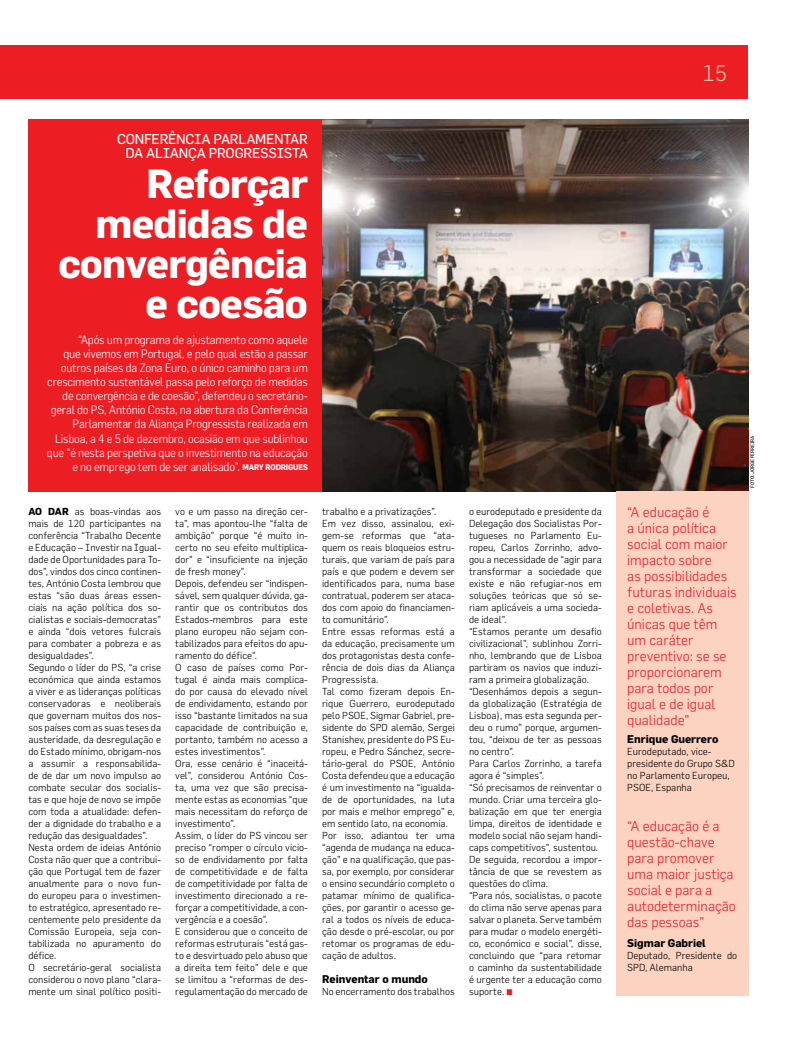
<style>
.page{position:relative;width:794px;height:1049px;background:#fff}
.page>*{position:absolute;margin:0;border:0;box-sizing:border-box;transform-origin:0 0}
.t1{font:700 40px/40px "Flama";letter-spacing:-.02em;color:#fff;text-align:right}
.t2{font:300 22px "Flama";color:#fbbea7}
.t3{font:300 14px/16px "Flama";color:#ed1d24}
.t4{font:14px/14px "Flama";letter-spacing:-.02em;color:#fff;text-align:right}
.t5{font:300 12px "Flama";letter-spacing:-.02em;color:#fff;scale:.96 1}
.t6{font:700 11px "Flama";color:#000}
.t7{font:300 10px/12px "Flama";color:#000}
.t8{font:700 8px "Flama";color:#fff;scale:.96 1}
.t9{font:5px "Flama";letter-spacing:-.03em;color:#000}
.s1{font-weight:700;font-size:8px}
.s2{font-weight:700}
.s3{font-weight:700;font-size:8px;color:#ed1d24}
</style>
<div class="page">
<div style="left:0;top:45px;width:748px;height:54px;background:#ed1d24"></div>
<div style="left:28px;top:119px;width:294px;height:372px;background:#ed1d24"></div>
<img style="left:322px;top:119px;width:426px;height:372px">
<div style="left:616px;top:491px;width:132px;height:505px;background:#fcd3c1"></div>
<h3 class="t4" style="left:117px;top:132px;width:192px">CONFERÊNCIA PARLAMENTAR<br>DA ALIANÇA PROGRESSISTA</h3>
<h1 class="t1" style="left:59px;top:163px;width:251px">Reforçar medidas de convergência e coesão</h1>
<p class="t5" style="left:78px;top:333px;width:241px">“Após um programa de ajustamento como aquele</p>
<p class="t5" style="left:64px;top:347px;width:256px">que vivemos em Portugal, e pelo qual estão a passar</p>
<p class="t5" style="left:61px;top:361px;width:259px">outros países da Zona Euro, o único caminho para um</p>
<p class="t5" style="left:47px;top:375px;width:273px">crescimento sustentável passa pelo reforço de medidas</p>
<p class="t5" style="left:62px;top:389px;width:257px">de convergência e de coesão”, defendeu o secretário-</p>
<p class="t5" style="left:51px;top:403px;width:269px">geral do PS, António Costa, na abertura da Conferência</p>
<p class="t5" style="left:72px;top:417px;width:247px">Parlamentar da Aliança Progressista realizada em</p>
<p class="t5" style="left:55px;top:431px;width:265px">Lisboa, a 4 e 5 de dezembro, ocasião em que sublinhou</p>
<p class="t5" style="left:47px;top:445px;width:273px">que “é nesta perspetiva que o investimento na educação</p>
<p class="t5" style="left:72px;top:459px;width:207px">e no emprego tem de ser analisado”. <span class="s1">MARY RODRIG</span></p>
<p class="t8" style="left:293px;top:463px;width:17px">UES</p>
<p class="t7" style="left:28px;top:505px;width:134px"><span class="s2">Ao dar</span> as boas-vindas aos mais de 120 participantes na conferência “Trabalho Decente e Educação – Investir na Igual&shy;dade de Oportunidades para To&shy;dos”, vindos dos cinco continen&shy;tes, António Costa lembrou que estas “são duas áreas essen&shy;ciais na ação política dos so&shy;cialistas e sociais-democratas” e ainda “dois vetores fulcrais para combater a pobreza e as desigualdades”.<br>Segundo o líder do PS, “a crise económica que ainda estamos a viver e as lideranças políticas conservadoras e neoliberais que governam muitos dos nos&shy;sos países com as suas teses da austeridade, da desregulação e do Estado mínimo, obrigam-nos a assumir a responsabilida&shy;de de dar um novo impulso ao combate secular dos socialis&shy;tas e que hoje de novo se impõe com toda a atualidade: defen&shy;der a dignidade do trabalho e a redução das desigualdades”.<br>Nesta ordem de ideias António<br>Costa não quer que a contribui&shy;ção que Portugal tem de fazer anualmente para o novo fun&shy;do europeu para o investimen&shy;to estratégico, apresentado re&shy;centemente pelo presidente da<br>Comissão Europeia, seja con&shy;tabilizada no apuramento do défice.<br>O secretário-geral socialista considerou o novo plano “clara&shy;mente um sinal político positi-</p>
<p class="t7" style="left:175px;top:505px;width:134px">vo e um passo na direção cer&shy;ta”, mas apontou-lhe “falta de ambição” porque “é muito in&shy;certo no seu efeito multiplica&shy;dor” e “insuficiente na injeção de fresh money”.<br>Depois, defendeu ser “indispen&shy;sável, sem qualquer dúvida, ga&shy;rantir que os contributos dos<br>Estados-membros para este plano europeu não sejam con&shy;tabilizados para efeitos do apu&shy;ramento do défice”.<br>O caso de países como Por&shy;tugal é ainda mais complica&shy;do por causa do elevado nível de endividamento, estando por isso “bastante limitados na sua capacidade de contribuição e, portanto, também no acesso a estes investimentos”.<br>Ora, esse cenário é “inaceitá&shy;vel”, considerou António Cos&shy;ta, uma vez que são precisa&shy;mente estas as economias “que mais necessitam do reforço de investimento”.<br>Assim, o líder do PS vincou ser preciso “romper o círculo vicio&shy;so de endividamento por falta de competitividade e de falta de competitividade por falta de investimento direcionado a re&shy;forçar a competitividade, a con&shy;vergência e a coesão”.<br>E considerou que o conceito de reformas estruturais “está gas&shy;to e desvirtuado pelo abuso que a direita tem feito” dele e que se limitou a “reformas de des&shy;regulamentação do mercado de</p>
<p class="t7" style="left:322px;top:505px;width:134px">trabalho e a privatizações”.<br>Em vez disso, assinalou, exi&shy;gem-se reformas que “ata&shy;quem os reais bloqueios estru&shy;turais, que variam de país para país e que podem e devem ser identificados para, numa base contratual, poderem ser ataca&shy;dos com apoio do financiamen&shy;to comunitário”.<br>Entre essas reformas está a da educação, precisamente um dos protagonistas desta confe&shy;rência de dois dias da Aliança<br>Progressista.<br>Tal como fizeram depois En&shy;rique Guerrero, eurodeputado pelo PSOE, Sigmar Gabriel, pre&shy;sidente do SPD alemão, Sergei<br>Stanishev, presidente do PS Eu&shy;ropeu, e Pedro Sánchez, secre&shy;tário-geral do PSOE, António<br>Costa defendeu que a educação é um investimento na “igualda&shy;de de oportunidades, na luta por mais e melhor emprego” e, em sentido lato, na economia.<br>Por isso, adiantou ter uma “agenda de mudança na educa&shy;ção” e na qualificação, que pas&shy;sa, por exemplo, por considerar o ensino secundário completo o patamar mínimo de qualifica&shy;ções, por garantir o acesso ge&shy;ral a todos os níveis de educa&shy;ção desde o pré-escolar, ou por retomar os programas de edu&shy;cação de adultos.</p>
<p class="t6" style="left:322px;top:972px;width:107px">Reinventar o mundo</p>
<p class="t7" style="left:322px;top:985px;width:134px">No encerramento dos trabalhos</p>
<p class="t7" style="left:469px;top:505px;width:134px">o eurodeputado e presidente da<br>Delegação dos Socialistas Por&shy;tugueses no Parlamento Eu&shy;ropeu, Carlos Zorrinho, advo&shy;gou a necessidade de “agir para transformar a sociedade que existe e não refugiar-nos em soluções teóricas que só se&shy;riam aplicáveis a uma socieda&shy;de ideal”.<br>“Estamos perante um desafio civilizacional”, sublinhou Zorri&shy;nho, lembrando que de Lisboa partiram os navios que induzi&shy;ram a primeira globalização. “Desenhámos depois a segun&shy;da globalização (Estratégia de<br>Lisboa), mas esta segunda per&shy;deu o rumo” porque, argumen&shy;tou, “deixou de ter as pessoas no centro”.<br>Para Carlos Zorrinho, a tarefa agora é “simples”.<br>“Só precisamos de reinventar o mundo. Criar uma terceira glo&shy;balização em que ter energia limpa, direitos de identidade e modelo social não sejam handi&shy;caps competitivos”, sustentou.<br>De seguida, recordou a impor&shy;tância de que se revestem as questões do clima.<br>“Para nós, socialistas, o pacote do clima não serve apenas para salvar o planeta. Serve também para mudar o modelo energéti&shy;co, económico e social”, disse, concluindo que “para retomar o caminho da sustentabilidade é urgente ter a educação como suporte. <span class="s3">^</span></p>
<h2 class="t2" style="left:703px;top:60px;width:26px">15</h2>
<h3 class="t3" style="left:627px;top:503px;width:111px">“A educação é<br>a única política social com maior impacto sobre<br>as possibilidades futuras individuais e coletivas. As únicas que têm um caráter preventivo: se se proporcionarem para todos por igual e de igual qualidade”</h3>
<p class="t6" style="left:627px;top:732px;width:93px">Enrique Guerrero</p>
<p class="t7" style="left:627px;top:745px;width:109px">Eurodeputado, vice&shy;presidente do Grupo S&amp;D no Parlamento Europeu,<br>PSOE, Espanha</p>
<h3 class="t3" style="left:627px;top:818px;width:110px">“A educação é a questão-chave para promover uma maior justiça social e para a autodeterminação das pessoas”</h3>
<p class="t6" style="left:627px;top:936px;width:80px">Sigmar Gabriel</p>
<p class="t7" style="left:627px;top:949px;width:111px">Deputado, Presidente do<br>SPD, Alemanha</p>
<p class="t9" style="left:749px;top:488px;width:53px;rotate:-90deg">FOTO: JORGE FERREIRA</p>
</div>
